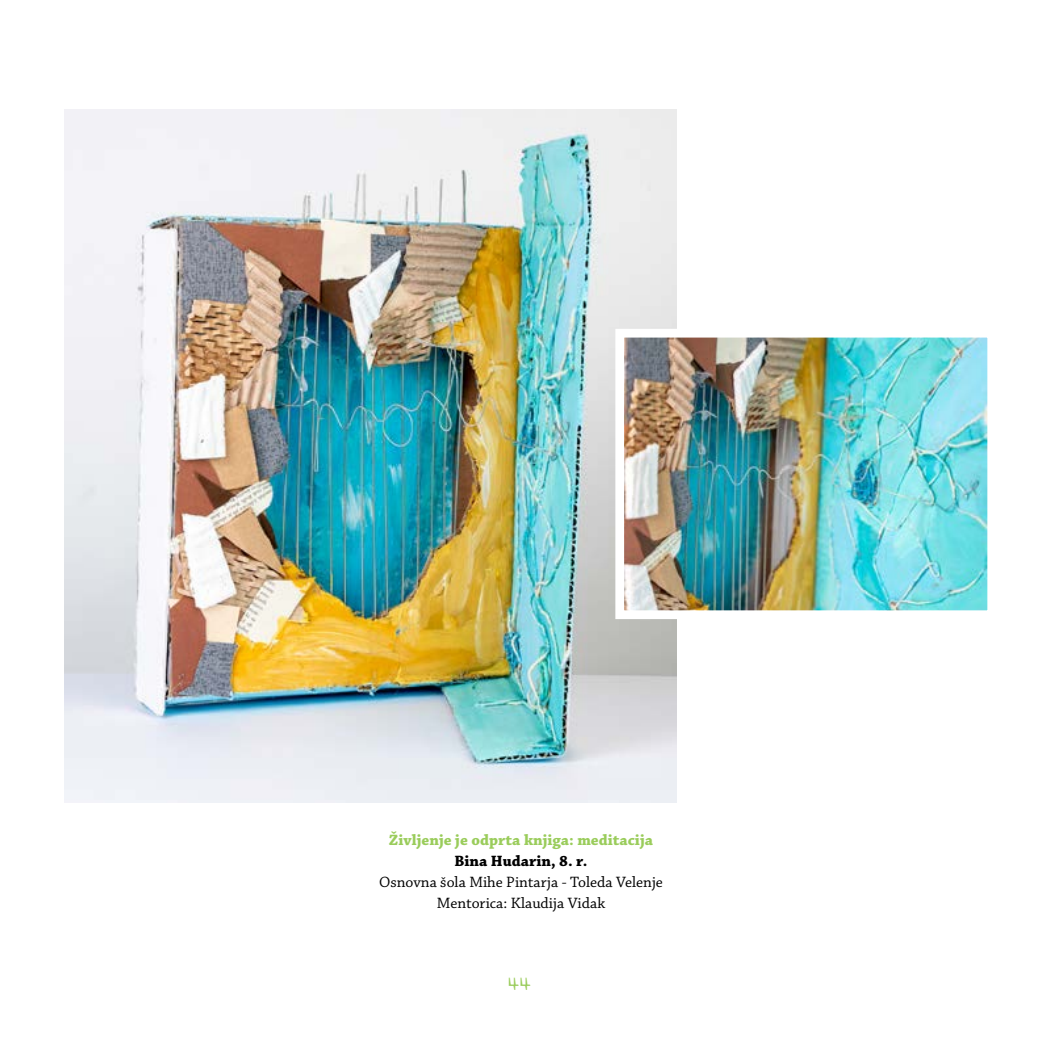
<style>
.page{position:relative;width:1042px;height:1042px;background:#fff}
.page>*{position:absolute;margin:0;border:0;box-sizing:border-box;transform-origin:0 0}
.t1{font:17.5px "Dear Teacher";color:#9acc5b}
.t2{font:15.75px/21px "Chaparral Pro";color:#000;text-align:center}
.t3{font:700 15.75px "Chaparral Pro";color:#9acc5b}
.t4{font:700 15.75px "Chaparral Pro";color:#000}
</style>
<div class="page">
<img style="left:64px;top:109px;width:612px;height:694px">
<img style="left:611px;top:324px;width:377px;height:299px">
<p class="t3" style="left:389px;top:831px;width:265px">Življenje je odprta knjiga: meditacija</p>
<p class="t4" style="left:454px;top:852px;width:134px">Bina Hudarin, 8. r.</p>
<p class="t2" style="left:379px;top:872px;width:285px">Osnovna šola Mihe Pintarja - Toleda Velenje<br>Mentorica: Klaudija Vidak</p>
<p class="t1" style="left:509px;top:977px;width:25px">44</p>
</div>
